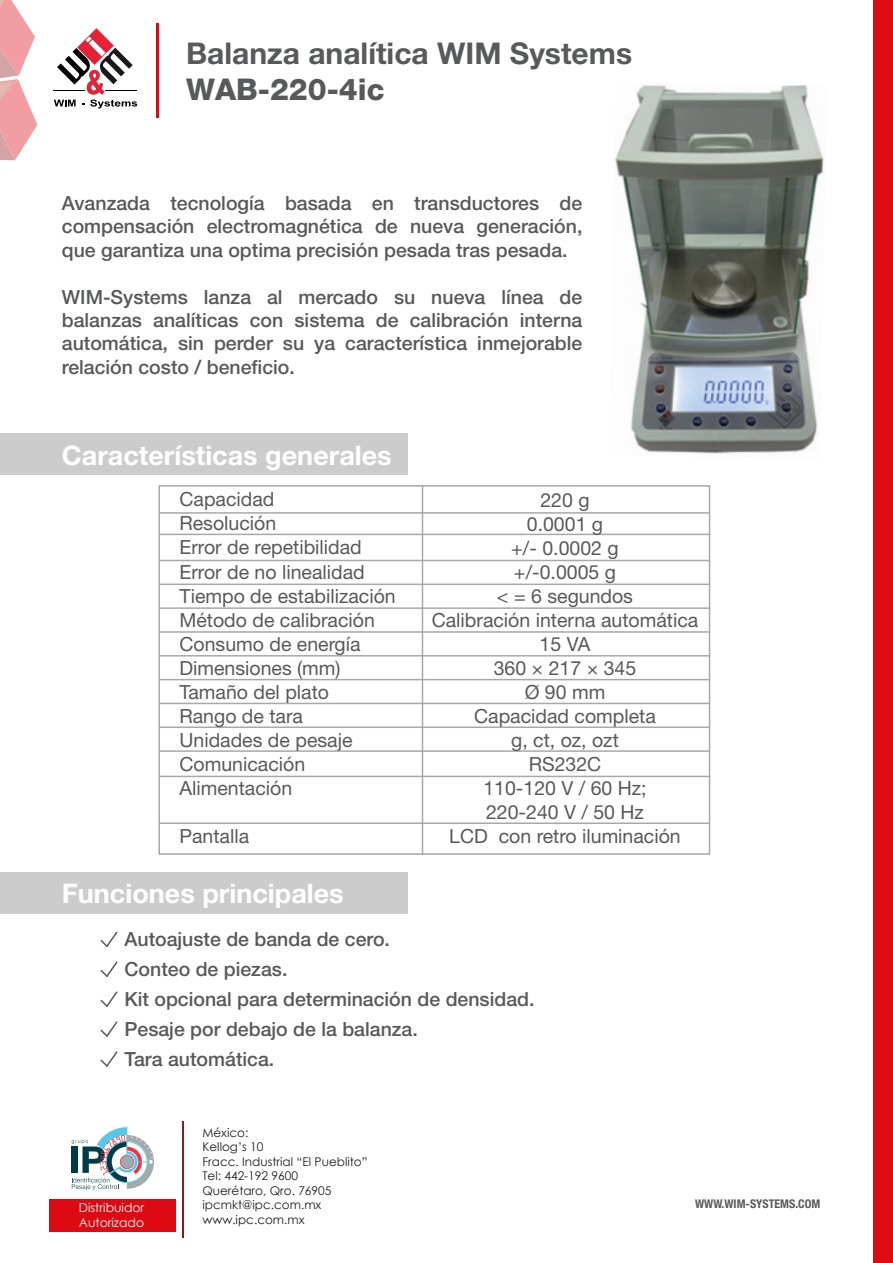
<style>
.page{position:relative;width:893px;height:1263px;background:#fff}
.page>*{position:absolute;margin:0;border:0;box-sizing:border-box;transform-origin:0 0}
.t1{font:700 30px "Helvetica Neue LT Std";color:#58595b}
.t2{font:800 30px "Helvetica Neue LT Std";color:#58595b}
.t3{font:700 27px "Helvetica Neue LT Std";color:#fff}
.t4{font:500 19.5px/23.4px "Helvetica Neue LT Std";color:#58595b;text-align:justify}
.t5{font:19.5px/24px "Helvetica Neue LT Std";color:#58595b}
.t6{font:12.3px/14.9px "Century Gothic";color:#fff}
.t7{font:12px/14.4px "Century Gothic";color:#1d1d1b}
.t8{font:700 condensed 12px "Helvetica Neue LT Std";color:#58595b}
</style>
<div class="page">
<hr style="left:156px;top:23px;width:3px;height:95px;background:#dd0a14">
<div style="left:873px;top:0;width:20px;height:1263px;background:#de0a14"></div>
<svg style="left:0;top:0;width:37px;height:160px"></svg>
<hr style="left:183px;top:1121px;width:1px;height:116px;background:#91191c">
<svg style="left:71px;top:1127px;width:83px;height:63px"></svg>
<div style="left:49px;top:1199px;width:127px;height:33px;background:#dd0a14"></div>
<img style="left:615px;top:85px;width:209px;height:369px">
<div style="left:0;top:434px;width:408px;height:41px;background:#ccc"></div>
<div style="left:0;top:872px;width:408px;height:41px;background:#ccc"></div>
<svg style="left:100px;top:931px;width:18px;height:16px"></svg>
<svg style="left:100px;top:961px;width:18px;height:16px"></svg>
<svg style="left:100px;top:991px;width:18px;height:16px"></svg>
<svg style="left:100px;top:1021px;width:18px;height:16px"></svg>
<svg style="left:100px;top:1051px;width:18px;height:16px"></svg>
<div style="left:158px;top:485px;width:552px;height:370px;border:2px solid #a4a9ad"></div>
<hr style="left:422px;top:486px;width:1px;height:368px;background:#a4a9ad">
<hr style="left:160px;top:512px;width:549px;height:2px;background:#a4a9ad">
<hr style="left:160px;top:534px;width:549px;height:1px;background:#a4a9ad">
<hr style="left:160px;top:560px;width:549px;height:1px;background:#a4a9ad">
<hr style="left:160px;top:583px;width:549px;height:2px;background:#a4a9ad">
<hr style="left:160px;top:607px;width:549px;height:2px;background:#a4a9ad">
<hr style="left:160px;top:631px;width:549px;height:2px;background:#a4a9ad">
<hr style="left:160px;top:655px;width:549px;height:1px;background:#a4a9ad">
<hr style="left:160px;top:679px;width:549px;height:1px;background:#a4a9ad">
<hr style="left:160px;top:703px;width:549px;height:1px;background:#a4a9ad">
<hr style="left:160px;top:726px;width:549px;height:2px;background:#a4a9ad">
<hr style="left:160px;top:750px;width:549px;height:2px;background:#a4a9ad">
<hr style="left:160px;top:776px;width:549px;height:1px;background:#a4a9ad">
<hr style="left:160px;top:822px;width:549px;height:2px;background:#a4a9ad">
<hr style="left:53px;top:90px;width:32px;height:1px;background:#000100">
<svg style="left:54px;top:28px;width:83px;height:80px"></svg>
<h1 class="t1" style="left:186px;top:34px;width:447px">Balanza analítica WIM Systems</h1>
<h1 class="t2" style="left:186px;top:71px;width:200px">WAB-220-4ic</h1>
<p class="t4" style="left:62px;top:191px;width:522px">Avanzada tecnología basada en transductores de compensación electromagnética de nueva generación, que garantiza una optima precisión pesada tras pesada.</p>
<p class="t4" style="left:62px;top:285px;width:522px">WIM-Systems lanza al mercado su nueva línea de balanzas analíticas con sistema de calibración interna automática, sin perder su ya característica inmejorable relación costo / beneficio.</p>
<h2 class="t3" style="left:62px;top:439px;width:331px">Características generales</h2>
<p class="t5" style="left:179px;top:487px;width:218px">Capacidad<br>Resolución<br>Error de repetibilidad<br>Error de no linealidad<br>Tiempo de estabilización<br>Método de calibración<br>Consumo de energía<br>Dimensiones (mm)<br>Tamaño del plato<br>Rango de tara<br>Unidades de pesaje<br>Comunicación<br>Alimentación</p>
<p class="t5" style="left:179px;top:823px;width:71px">Pantalla</p>
<p class="t5" style="left:432px;top:487px;width:268px;text-align:center">220 g<br>0.0001 g<br>+/- 0.0002 g<br>+/-0.0005 g<br>&lt; = 6 segundos<br>Calibración interna automática<br>15 VA<br>360 × 217 × 345<br>Ø 90 mm<br>Capacidad completa<br>g, ct, oz, ozt<br>RS232C<br>110-120 V / 60 Hz;<br>220-240 V / 50 Hz<br>LCD con retro iluminación</p>
<h2 class="t3" style="left:62px;top:877px;width:283px">Funciones principales</h2>
<p class="t4" style="left:124px;top:924px;width:412px;line-height:30px;text-align:left">Autoajuste de banda de cero.<br>Conteo de piezas.<br>Kit opcional para determinación de densidad.<br>Pesaje por debajo de la balanza.<br>Tara automática.</p>
<p class="t6" style="left:79px;top:1200px;width:67px">Distribuidor<br>Autorizado</p>
<p class="t7" style="left:202px;top:1125px;width:167px">México:<br>Kellog’s 10<br>Fracc. Industrial “El Pueblito”<br>Tel: 442-192 9600<br>Querétaro, Qro. 76905 ipcmkt@ipc.com.mx www.ipc.com.mx</p>
<p class="t8" style="left:695px;top:1196px;width:127px">WWW.WIM-SYSTEMS.COM</p>
</div>
